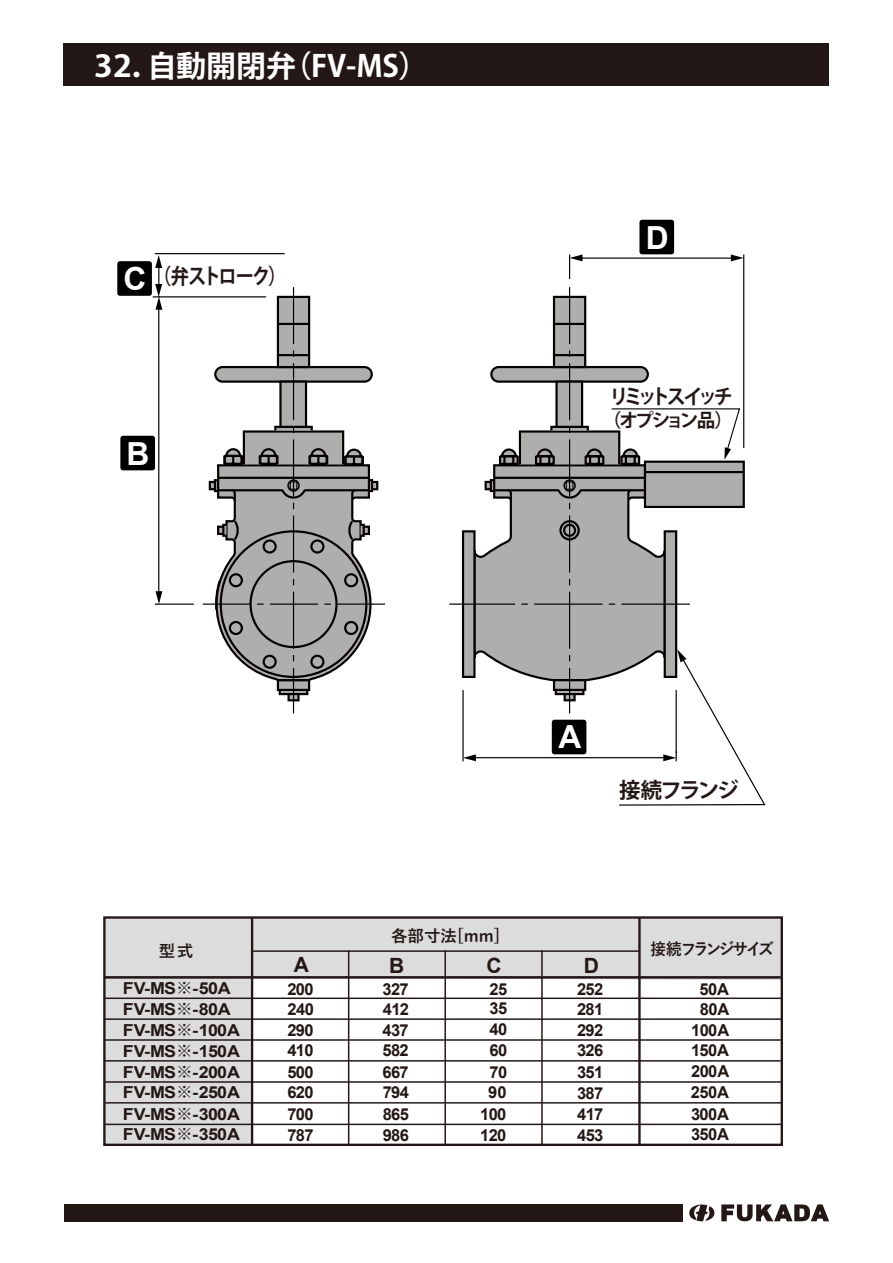
<style>
.page{position:relative;width:893px;height:1263px;background:#fff}
.page>*{position:absolute;margin:0;border:0;box-sizing:border-box;transform-origin:0 0}
.t1{font:700 31.8px "Arial";color:#fff}
.t2{font:700 30px "Koz Go Pro";color:#fff;scale:1.1 1}
.t3{font:700 21.45px "Koz Go Pro";letter-spacing:-.095em;color:#231815;scale:.85 1}
.t4{font:700 21.45px "Koz Go Pro";letter-spacing:-.095em;color:#231815}
.t5{font:700 21px "Arial";color:#231815}
.t6{font:700 20.4px "Koz Go Pro";letter-spacing:-.21em;color:#231815;scale:.93 1}
.t7{font:700 18.6px "Koz Go Pro";letter-spacing:-.16em;color:#231815}
.t8{font:700 16.5px/20.9px "Arial";letter-spacing:-.04em;color:#231815;text-align:justify}
.t9{font:700 16.5px/20.9px "Arial";letter-spacing:-.04em;color:#231815;scale:1.09 1}
.t10{font:700 16.5px "Yu Gothic";letter-spacing:-.07em;color:#231815}
.t11{font:700 16.5px "Yu Gothic";letter-spacing:-.16em;color:#231815;scale:.95 1}
.s1{font-family:"Koz Go Pro";font-weight:800}
</style>
<div class="page">
<div style="left:64px;top:44px;width:765px;height:42px;background:#231815"></div>
<div style="left:64px;top:1204px;width:618px;height:17px;background:#231815"></div>
<svg style="left:689px;top:1204px;width:26px;height:17px"></svg>
<svg style="left:721px;top:1204px;width:108px;height:17px"></svg>
<svg style="left:106px;top:919px;width:674px;height:224px"></svg>
<hr style="left:252px;top:950px;width:387px;height:2px;background:#231815">
<hr style="left:105px;top:997px;width:677px;height:2px;background:#231815">
<hr style="left:105px;top:1018px;width:676px;height:2px;background:#231815">
<hr style="left:104px;top:1039px;width:677px;height:2px;background:#231815">
<hr style="left:104px;top:1060px;width:677px;height:1px;background:#231815">
<hr style="left:104px;top:1081px;width:677px;height:2px;background:#231815">
<hr style="left:104px;top:1123px;width:677px;height:2px;background:#231815">
<hr style="left:105px;top:1102px;width:676px;height:1px;background:#231815">
<hr style="left:251px;top:917px;width:2px;height:228px;background:#231815">
<hr style="left:348px;top:950px;width:1px;height:194px;background:#231815">
<hr style="left:444px;top:950px;width:2px;height:194px;background:#231815">
<hr style="left:541px;top:950px;width:2px;height:195px;background:#231815">
<hr style="left:638px;top:917px;width:3px;height:228px;background:#231815">
<div style="left:103px;top:916px;width:680px;height:230px;border:2px solid #231815"></div>
<hr style="left:104px;top:976px;width:677px;height:3px;background:#231815">
<hr style="left:153px;top:296px;width:113px;height:1px;background:#000">
<hr style="left:155px;top:603px;width:39px;height:2px;background:#000">
<hr style="left:158px;top:307px;width:1px;height:286px;background:#000">
<svg style="left:155px;top:591px;width:7px;height:13px"></svg>
<hr style="left:155px;top:253px;width:130px;height:1px;background:#000">
<svg style="left:155px;top:255px;width:7px;height:55px"></svg>
<hr style="left:743px;top:254px;width:1px;height:194px;background:#000">
<hr style="left:580px;top:257px;width:153px;height:2px;background:#000">
<svg style="left:569px;top:254px;width:13px;height:25px"></svg>
<svg style="left:731px;top:254px;width:13px;height:7px"></svg>
<svg style="left:202px;top:287px;width:183px;height:426px"></svg>
<svg style="left:449px;top:287px;width:317px;height:519px"></svg>
<div style="left:552px;top:720px;width:34px;height:34px;background:#000;border-radius:3px"></div>
<div style="left:120px;top:436px;width:35px;height:34px;background:#000;border-radius:3px"></div>
<div style="left:117px;top:261px;width:35px;height:35px;background:#000;border-radius:3px"></div>
<div style="left:639px;top:220px;width:35px;height:34px;background:#000;border-radius:3px"></div>
<h2 class="t2" style="left:94px;top:47px;width:305px">32. 自動開閉弁（FV-MS）</h2>
<h1 class="t1" style="left:123px;top:257px;width:24px">C</h1>
<h3 class="t3" style="left:153px;top:263px;width:158px">（弁ストローク）</h3>
<h1 class="t1" style="left:127px;top:431px;width:24px">B</h1>
<h1 class="t1" style="left:646px;top:215px;width:24px">D</h1>
<p class="t6" style="left:609px;top:384px;width:134px">リミットスイッチ</p>
<p class="t7" style="left:603px;top:408px;width:132px">（オプション品）</p>
<h1 class="t1" style="left:559px;top:715px;width:24px">A</h1>
<h3 class="t4" style="left:619px;top:776px;width:121px">接続フランジ</h3>
<p class="t10" style="left:159px;top:941px;width:36px">型式</p>
<p class="t9" style="left:123px;top:978px;width:109px">FV-MS<span class="s1">※</span>-50A<br>FV-MS<span class="s1">※</span>-80A<br>FV-MS<span class="s1">※</span>-100A<br>FV-MS<span class="s1">※</span>-150A<br>FV-MS<span class="s1">※</span>-200A<br>FV-MS<span class="s1">※</span>-250A<br>FV-MS<span class="s1">※</span>-300A<br>FV-MS<span class="s1">※</span>-350A</p>
<p class="t10" style="left:391px;top:927px;width:111px">各部寸法[mm]</p>
<p class="t11" style="left:651px;top:940px;width:131px">接続フランジサイズ</p>
<p class="t5" style="left:294px;top:950px;width:17px">A</p>
<p class="t5" style="left:389px;top:950px;width:17px">B</p>
<p class="t5" style="left:487px;top:950px;width:17px">C</p>
<p class="t5" style="left:584px;top:950px;width:17px">D</p>
<p class="t8" style="left:287px;top:978px;width:28px">200<br>240<br>290<br>410<br>500<br>620</p>
<p class="t8" style="left:383px;top:978px;width:28px">327<br>412<br>437<br>582<br>667<br>794</p>
<p class="t8" style="left:287px;top:1104px;width:28px">700</p>
<p class="t8" style="left:383px;top:1104px;width:28px">865</p>
<p class="t8" style="left:577px;top:1104px;width:28px">417</p>
<p class="t8" style="left:691px;top:1104px;width:40px">300A</p>
<p class="t8" style="left:480px;top:978px;width:29px;text-align:center">25<br>35<br>40<br>60<br>70<br>90<br>100</p>
<p class="t8" style="left:577px;top:978px;width:28px">252<br>281<br>292<br>326<br>351<br>387</p>
<p class="t8" style="left:691px;top:979px;width:40px;text-align:center">50A<br>80A<br>100A<br>150A<br>200A<br>250A</p>
<p class="t8" style="left:287px;top:1124px;width:28px">787</p>
<p class="t8" style="left:383px;top:1124px;width:28px">986</p>
<p class="t8" style="left:480px;top:1124px;width:28px">120</p>
<p class="t8" style="left:577px;top:1124px;width:28px">453</p>
<p class="t8" style="left:691px;top:1124px;width:40px">350A</p>
</div>
